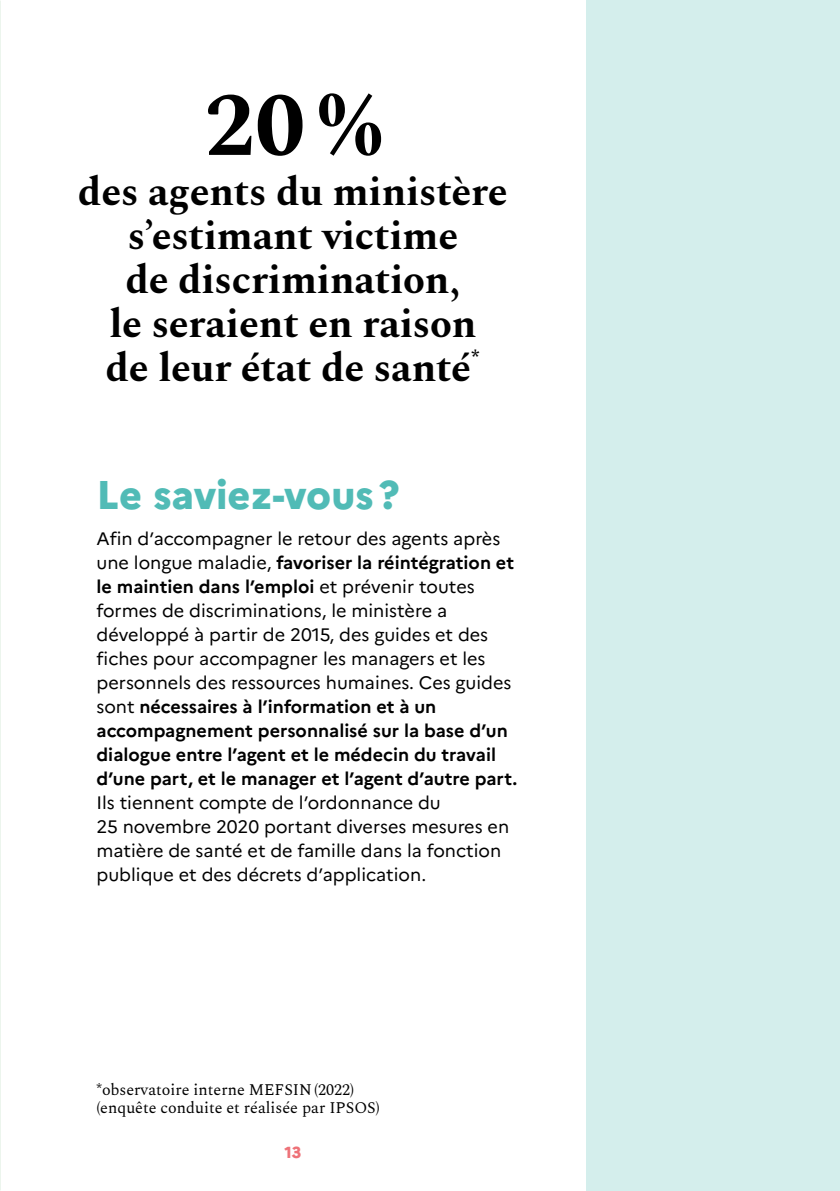
<style>
.page{position:relative;width:840px;height:1191px;background:#fff}
.page>*{position:absolute;margin:0;border:0;box-sizing:border-box;transform-origin:0 0}
.chiffre_cle{font:700 90px "Spectral";color:#000}
.texte_pastille{font:700 40px/44px "Spectral";letter-spacing:-.005em;color:#000;text-align:center}
.titre_2{font:800 40px "Marianne";letter-spacing:-.005em;color:#51bbb6}
.texte_courant{font:18px/24px "Marianne";color:#000}
.sources{font:16px/18px "Spectral";color:#000}
.t1{font:800 16px "Marianne";color:#ee7278}
.s1{font-size:82px}
.s2{font-weight:700}
</style>
<div class="page">
<img style="left:0;top:0;width:1px;height:1191px">
<div style="left:585px;top:0;width:254px;height:1191px;background:#d4eeec"></div>
<p class="chiffre_cle" style="left:204px;top:60px;width:179px">20 <span class="s1">%</span></p>
<p class="texte_pastille" style="left:78px;top:166px;width:431px">des agents du ministère s’estimant victime<br>de discrimination,<br>le seraient en raison<br>de leur état de santé<sup>*</sup></p>
<p class="titre_2" style="left:96px;top:470px;width:305px">Le saviez-vous?</p>
<p class="texte_courant" style="left:96px;top:526px;width:422px">Afin d’accompagner le retour des agents après une longue maladie, <span class="s2">favoriser la réintégration et le maintien dans l’emploi</span> et prévenir toutes formes de discriminations, le ministère a développé à partir de 2015, des guides et des fiches pour accompagner les managers et les personnels des ressources humaines. Ces guides sont <span class="s2">nécessaires à l’information et à un accompagnement personnalisé sur la base d’un dialogue entre l’agent et le médecin du travail d’une part, et le manager et l’agent d’autre part.<br></span>Ils tiennent compte de l’ordonnance du<br>25 novembre 2020 portant diverses mesures en matière de santé et de famille dans la fonction publique et des décrets d’application.</p>
<p class="sources" style="left:96px;top:1079px;width:285px">*observatoire interne MEFSIN (2022) (enquête conduite et réalisée par IPSOS)</p>
<p class="t1" style="left:284px;top:1142px;width:18px">13</p>
</div>
